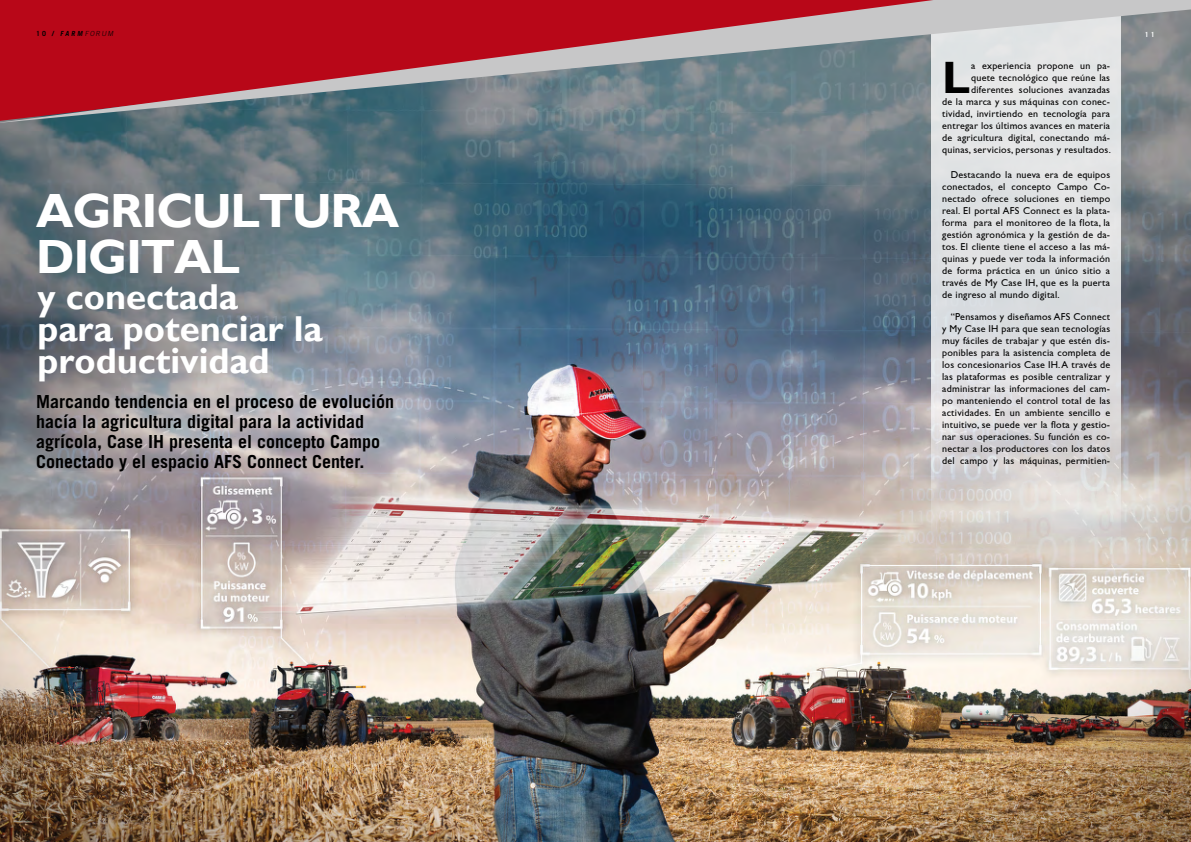
<style>
.page{position:relative;width:1191px;height:842px;background:#fff}
.page>*{position:absolute;margin:0;border:0;box-sizing:border-box;transform-origin:0 0}
.t1{font:700 48px/46px "Gill Sans";letter-spacing:-.025em;color:#fff}
.t2{font:700 45.3px "Gill Sans";color:#000}
.t3{font:700 36px/32px "Gill Sans";color:#fff}
.t4{font:700 18px/20px "Trade Gothic LT Std";color:#000}
.t5{font:10px/12px "Gill Sans";letter-spacing:.025em;color:#000;text-align:justify}
.t6{font:italic 300 7px "Trade Gothic LT Std";color:#000}
.t7{font:700 7px "Trade Gothic LT Std";color:#fff}
.s1{font-weight:700;font-style:normal}
.s2{font-weight:700}
</style>
<div class="page">
<img style="left:0;top:123px;width:1191px;height:719px">
<svg style="left:931px;top:123px;width:189px;height:549px;fill:#dedfe0"></svg>
<svg style="left:0;top:0;width:1191px;height:123px"></svg>
<p class="t6" style="left:36px;top:30px;width:80px"><span class="s1">1 0 /</span> <span class="s2">FARM</span>FORUM</p>
<p class="t7" style="left:1145px;top:30px;width:11px">1 1</p>
<h1 class="t1" style="left:36px;top:188px;width:365px">AGRICULTURA<br>DIGITAL</h1>
<h3 class="t3" style="left:37px;top:281px;width:287px">y conectada<br>para potenciar la productividad</h3>
<h3 class="t4" style="left:36px;top:392px;width:360px">Marcando tendencia en el proceso de evolución hacía la agricultura digital para la actividad agrícola, Case IH presenta el concepto Campo Conectado y el espacio AFS Connect Center.</h3>
<h2 class="t2" style="left:942px;top:51px;width:29px">L</h2>
<p class="t5" style="left:942px;top:60px;width:170px;text-align:right">a experiencia propone un pa-<br>quete tecnológico que reúne las diferentes soluciones avanzadas<br>de la marca y sus máquinas con conec&shy;tividad, invirtiendo en tecnología para entregar los últimos avances en materia de agricultura digital, conectando má&shy;quinas, servicios, personas y resultados.</p>
<p class="t5" style="left:942px;top:169px;width:169px;text-indent:8px">Destacando la nueva era de equipos conectados, el concepto Campo Co&shy;nectado ofrece soluciones en tiempo real. El portal AFS Connect es la plata&shy;forma para el monitoreo de la flota, la gestión agronómica y la gestión de da&shy;tos. El cliente tiene el acceso a las má&shy;quinas y puede ver toda la información de forma práctica en un único sitio a través de My Case IH, que es la puerta de ingreso al mundo digital.</p>
<p class="t5" style="left:942px;top:311px;width:169px;text-indent:8px">“Pensamos y diseñamos AFS Connect y My Case IH para que sean tecnologías muy fáciles de trabajar y que estén dis&shy;ponibles para la asistencia completa de los concesionarios Case IH. A través de las plataformas es posible centralizar y administrar las informaciones del cam&shy;po manteniendo el control total de las actividades. En un ambiente sencillo e intuitivo, se puede ver la flota y gestio&shy;nar sus operaciones. Su función es co&shy;nectar a los productores con los datos del campo y las máquinas, permitien-</p>
</div>
